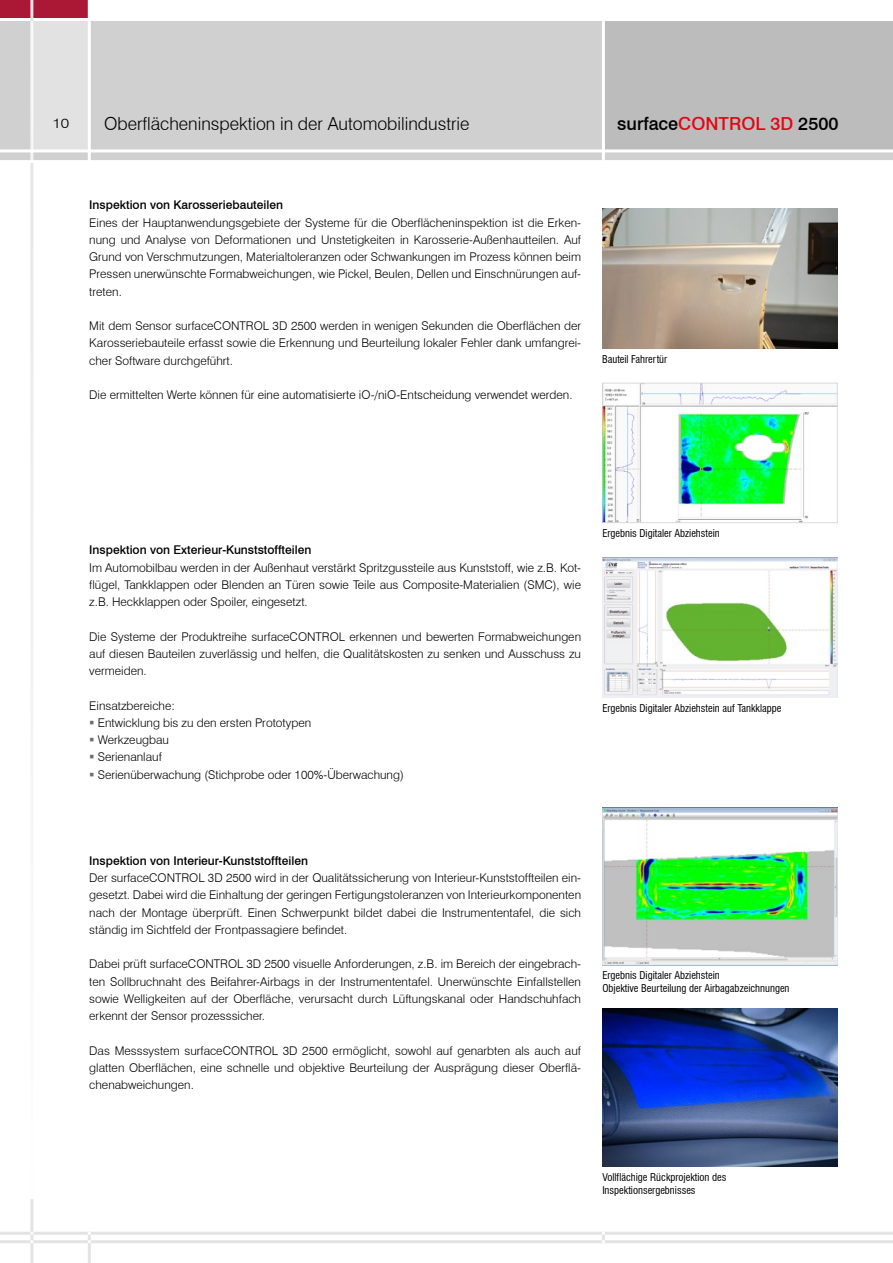
<style>
.page{position:relative;width:893px;height:1263px;background:#fff}
.page>*{position:absolute;margin:0;border:0;box-sizing:border-box;transform-origin:0 0}
.t1{font:300 18px "Swiss 721 BT";color:#000}
.t2{font:500 18px "Swiss 721 BT";color:#000}
.t3{font:300 13.5px "Swiss 721 BT";color:#000;scale:1.18 1}
.t4{font:300 12px/17.2px "Swiss 721 BT";color:#000;text-align:justify}
.t5{font:500 12px "Swiss 721 BT";color:#000}
.t6{font:condensed 10.5px/13.5px "Swiss 721 BT";color:#000}
.s1{color:#e30613}
</style>
<div class="page">
<div style="left:0;top:21px;width:893px;height:141px;background:#d0d0d0"></div>
<div style="left:605px;top:21px;width:288px;height:128px;background:#bcbcbc"></div>
<div style="left:32px;top:21px;width:57px;height:130px;background:#e2e2e2"></div>
<div style="left:0;top:0;width:89px;height:18px;background:#aa1836"></div>
<hr style="left:88px;top:0;width:3px;height:163px;background:#fff">
<hr style="left:602px;top:17px;width:3px;height:145px;background:#fff">
<hr style="left:0;top:149px;width:893px;height:3px;background:#fff">
<hr style="left:0;top:160px;width:893px;height:3px;background:#fff">
<hr style="left:0;top:1240px;width:893px;height:3px;background:#e3e3e3">
<hr style="left:0;top:1232px;width:893px;height:3px;background:#e3e3e3">
<hr style="left:30px;top:1199px;width:3px;height:64px;background:#e3e3e3">
<hr style="left:88px;top:1232px;width:3px;height:31px;background:#e3e3e3">
<svg style="left:602px;top:1232px;width:3px;height:11px"></svg>
<hr style="left:30px;top:0;width:3px;height:1204px;background:#e3e3e3">
<img style="left:604px;top:385px;width:232px;height:136px">
<div style="left:602px;top:383px;width:236px;height:140px;border:1px solid #dadada"></div>
<img style="left:602px;top:208px;width:236px;height:141px">
<img style="left:602px;top:1009px;width:236px;height:157px">
<img style="left:602px;top:808px;width:236px;height:157px">
<img style="left:602px;top:557px;width:236px;height:140px">
<p class="t3" style="left:52px;top:115px;width:16px">10</p>
<h1 class="t1" style="left:104px;top:113px;width:367px">Oberflächeninspektion in der Automobilindustrie</h1>
<h1 class="t2" style="left:617px;top:113px;width:223px">surface<span class="s1">CONTROL 3D</span> 2500</h1>
<p class="t5" style="left:89px;top:198px;width:195px">Inspektion von Karosseriebauteilen</p>
<p class="t4" style="left:89px;top:214px;width:493px">Eines der Hauptanwendungsgebiete der Systeme für die Oberflächeninspektion ist die Erken&shy;nung und Analyse von Deformationen und Unstetigkeiten in Karosserie-Außenhautteilen. Auf Grund von Verschmutzungen, Materialtoleranzen oder Schwankungen im Prozess können beim Pressen unerwünschte Formabweichungen, wie Pickel, Beulen, Dellen und Einschnürungen auf&shy;treten.</p>
<p class="t4" style="left:89px;top:317px;width:493px">Mit dem Sensor surfaceCONTROL 3D 2500 werden in wenigen Sekunden die Oberflächen der Karosseriebauteile erfasst sowie die Erkennung und Beurteilung lokaler Fehler dank umfangrei&shy;cher Software durchgeführt.</p>
<p class="t4" style="left:89px;top:386px;width:485px">Die ermittelten Werte können für eine automatisierte iO-/niO-Entscheidung verwendet werden.</p>
<p class="t6" style="left:602px;top:352px;width:67px">Bauteil Fahrertür</p>
<p class="t5" style="left:89px;top:543px;width:224px">Inspektion von Exterieur-Kunststoffteilen</p>
<p class="t4" style="left:89px;top:559px;width:493px">Im Automobilbau werden in der Außenhaut verstärkt Spritzgussteile aus Kunststoff, wie z.B. Kot&shy;flügel, Tankklappen oder Blenden an Türen sowie Teile aus Composite-Materialien (SMC), wie z.B. Heckklappen oder Spoiler, eingesetzt.</p>
<p class="t4" style="left:89px;top:628px;width:493px">Die Systeme der Produktreihe surfaceCONTROL erkennen und bewerten Formabweichungen auf diesen Bauteilen zuverlässig und helfen, die Qualitätskosten zu senken und Ausschuss zu vermeiden.</p>
<p class="t4" style="left:98px;top:697px;width:308px;text-align:left;text-indent:-9px">Einsatzbereiche:<br>Entwicklung bis zu den ersten Prototypen<br>Werkzeugbau<br>Serienanlauf<br>Serienüberwachung (Stichprobe oder 100%-Überwachung)</p>
<p class="t6" style="left:602px;top:527px;width:119px">Ergebnis Digitaler Abziehstein</p>
<p class="t6" style="left:602px;top:701px;width:181px">Ergebnis Digitaler Abziehstein auf Tankklappe</p>
<p class="t5" style="left:89px;top:853px;width:220px">Inspektion von Interieur-Kunststoffteilen</p>
<p class="t4" style="left:89px;top:869px;width:493px">Der surfaceCONTROL 3D 2500 wird in der Qualitätssicherung von Interieur-Kunststoffteilen ein&shy;gesetzt. Dabei wird die Einhaltung der geringen Fertigungstoleranzen von Interieurkomponenten nach der Montage überprüft. Einen Schwerpunkt bildet dabei die Instrumententafel, die sich ständig im Sichtfeld der Frontpassagiere befindet.</p>
<p class="t4" style="left:89px;top:955px;width:493px">Dabei prüft surfaceCONTROL 3D 2500 visuelle Anforderungen, z.B. im Bereich der eingebrach&shy;ten Sollbruchnaht des Beifahrer-Airbags in der Instrumententafel. Unerwünschte Einfallstellen sowie Welligkeiten auf der Oberfläche, verursacht durch Lüftungskanal oder Handschuhfach erkennt der Sensor prozesssicher.</p>
<p class="t4" style="left:89px;top:1042px;width:493px">Das Messsystem surfaceCONTROL 3D 2500 ermöglicht, sowohl auf genarbten als auch auf glatten Oberflächen, eine schnelle und objektive Beurteilung der Ausprägung dieser Oberflä&shy;chenabweichungen.</p>
<p class="t6" style="left:602px;top:968px;width:189px">Ergebnis Digitaler Abziehstein<br>Objektive Beurteilung der Airbagabzeichnungen</p>
<p class="t6" style="left:602px;top:1170px;width:126px">Vollflächige Rückprojektion des<br>Inspektionsergebnisses</p>
</div>
